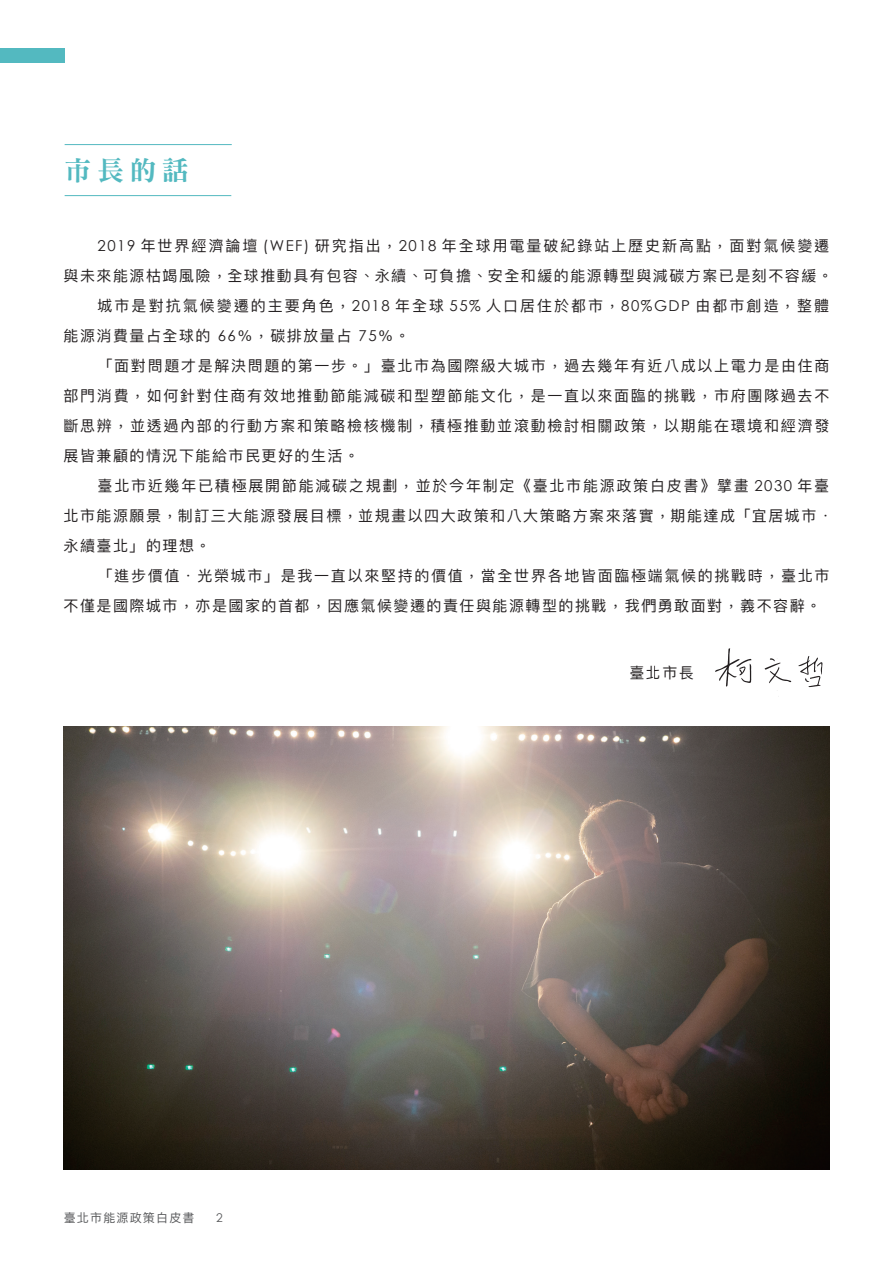
<style>
.page{position:relative;width:893px;height:1263px;background:#fff}
.page>*{position:absolute;margin:0;border:0;box-sizing:border-box;transform-origin:0 0}
.t1{font:27px "DF Ming Std W9";color:#53b9c0}
.t2{font:15px "Ping Fang TC";letter-spacing:.11em;color:#231f20}
.t3{font:15px "Ping Fang TC";letter-spacing:.13em;color:#231f20}
.t4{font:15px "Ping Fang TC";letter-spacing:.135em;color:#231f20}
.t5{font:12px "Ping Fang TC";letter-spacing:.1em;color:#57585a}
.t6{font:12px "Century Gothic";color:#57585a}
.s1{font-family:"Century Gothic"}
</style>
<div class="page">
<div style="left:0;top:48px;width:65px;height:15px;background:#53b9c0"></div>
<hr style="left:65px;top:144px;width:167px;height:1px;background:#53b9c0">
<hr style="left:65px;top:195px;width:166px;height:1px;background:#53b9c0">
<img style="left:64px;top:726px;width:765px;height:443px">
<img style="left:715px;top:648px;width:108px;height:49px">
<h1 class="t1" style="left:65px;top:156px;width:126px">市長的話</h1>
<p class="t3" style="left:98px;top:237px;width:733px"><span class="s1">2019</span> 年世界經濟論壇 <span class="s1">(WEF)</span> 研究指出，<span class="s1">2018</span> 年全球用電量破紀錄站上歷史新高點，面對氣候變遷</p>
<p class="t2" style="left:64px;top:267px;width:771px">與未來能源枯竭風險，全球推動具有包容、永續、可負擔、安全和緩的能源轉型與減碳方案已是刻不容緩。</p>
<p class="t4" style="left:98px;top:297px;width:733px">城市是對抗氣候變遷的主要角色，<span class="s1">2018</span> 年全球 <span class="s1">55%</span> 人口居住於都市，<span class="s1">80%GDP</span> 由都市創造，整體</p>
<p class="t2" style="left:64px;top:327px;width:348px">能源消費量占全球的 <span class="s1">66</span>％，碳排放量占 <span class="s1">75</span>％。</p>
<p class="t2" style="left:98px;top:357px;width:733px">「面對問題才是解決問題的第一步。」臺北市為國際級大城市，過去幾年有近八成以上電力是由住商</p>
<p class="t2" style="left:64px;top:387px;width:767px">部門消費，如何針對住商有效地推動節能減碳和型塑節能文化，是一直以來面臨的挑戰，市府團隊過去不</p>
<p class="t2" style="left:64px;top:417px;width:767px">斷思辨，並透過內部的行動方案和策略檢核機制，積極推動並滾動檢討相關政策，以期能在環境和經濟發</p>
<p class="t2" style="left:64px;top:447px;width:297px">展皆兼顧的情況下能給市民更好的生活。</p>
<p class="t2" style="left:98px;top:477px;width:733px">臺北市近幾年已積極展開節能減碳之規劃，並於今年制定《臺北市能源政策白皮書》擘畫 <span class="s1">2030</span> 年臺</p>
<p class="t2" style="left:64px;top:507px;width:771px">北市能源願景，制訂三大能源發展目標，並規畫以四大政策和八大策略方案來落實，期能達成「宜居城市．</p>
<p class="t2" style="left:64px;top:537px;width:148px">永續臺北」的理想。</p>
<p class="t2" style="left:98px;top:567px;width:733px">「進步價值．光榮城市」是我一直以來堅持的價值，當全世界各地皆面臨極端氣候的挑戰時，臺北市</p>
<p class="t2" style="left:64px;top:597px;width:759px">不僅是國際城市，亦是國家的首都，因應氣候變遷的責任與能源轉型的挑戰，我們勇敢面對，義不容辭。</p>
<p class="t5" style="left:64px;top:1210px;width:132px">臺北市能源政策白皮書</p>
<p class="t6" style="left:216px;top:1210px;width:8px">2</p>
<p class="t2" style="left:629px;top:663px;width:66px">臺北市長</p>
</div>
